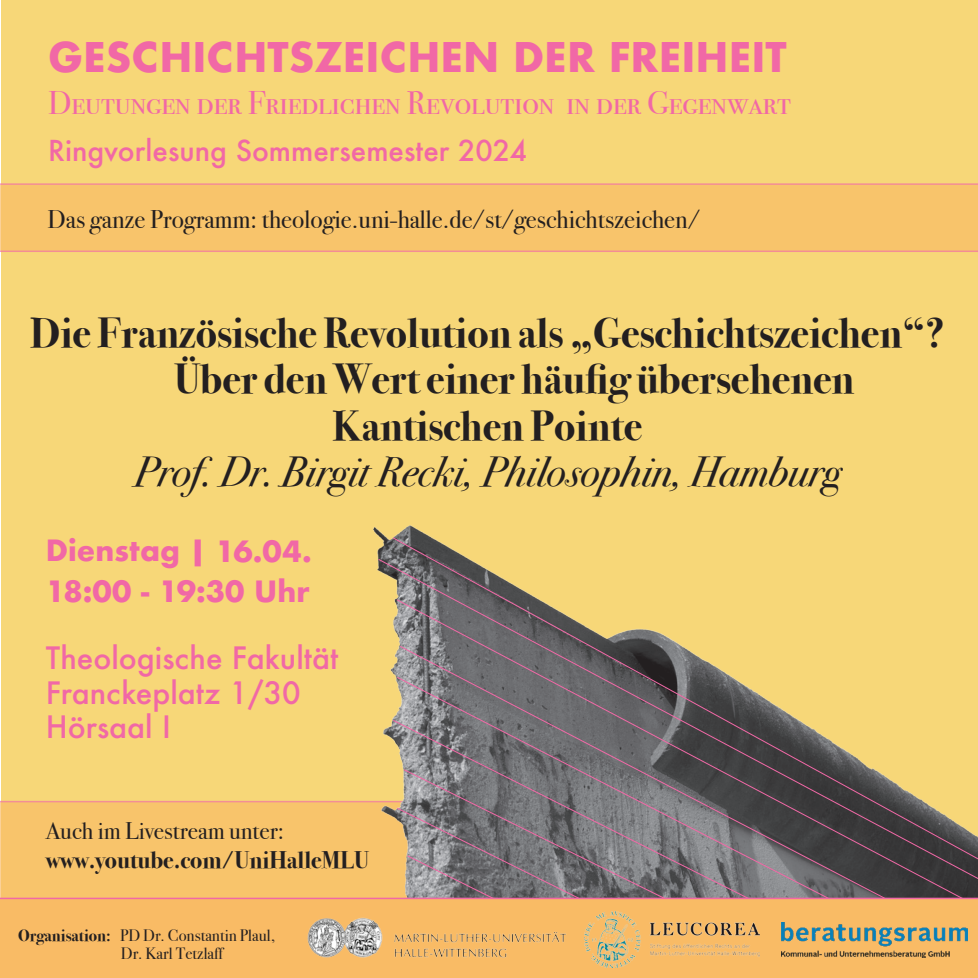
<style>
.page{position:relative;width:978px;height:978px;background:#fff}
.page>*{position:absolute;margin:0;border:0;box-sizing:border-box;transform-origin:0 0}
.t1{font:700 42px "Bodoni Svty Two OSITCTT";color:#231f20}
.t2{font:italic 42px "Bodoni Svty Two OSITCTT";color:#231f20}
.t3{font:700 39.75px "Futura";color:#f168a6}
.t4{font:32.7px "Bodoni Svty Two SCITCTT";color:#f168a6}
.t5{font:500 30px/34.5px "Futura";color:#f168a6}
.t6{font:700 28.5px/41px "Futura";color:#f168a6}
.t7{font:500 28.05px "Futura";color:#f168a6}
.t8{font:25.5px "Bodoni Svty Two OSITCTT";color:#231f20}
.t9{font:700 24px "Bodoni Svty Two OSITCTT";color:#231f20}
.t10{font:24px "Bodoni Svty Two OSITCTT";color:#231f20}
.t11{font:16.5px/18.3px "Bodoni Svty Two OSITCTT";color:#231f20}
.s1{font-weight:700}
</style>
<div class="page">
<div style="left:1px;top:0;width:977px;height:899px;background:#f7d778"></div>
<div style="left:0;top:801px;width:319px;height:97px;background:#f8c46b"></div>
<img style="left:319px;top:525px;width:110px;height:373px">
<svg style="left:392px;top:536px;width:75px;height:22px"></svg>
<svg style="left:377px;top:558px;width:160px;height:330px"></svg>
<svg style="left:396px;top:598px;width:582px;height:300px"></svg>
<svg style="left:399px;top:645px;width:559px;height:31px"></svg>
<svg style="left:396px;top:676px;width:562px;height:222px"></svg>
<svg style="left:392px;top:719px;width:554px;height:179px"></svg>
<svg style="left:403px;top:768px;width:531px;height:39px;background:#6f6a68"></svg>
<svg style="left:396px;top:807px;width:550px;height:91px;background:#6e686a"></svg>
<svg style="left:406px;top:854px;width:531px;height:44px;background:#6f6b70"></svg>
<div style="left:0;top:898px;width:978px;height:80px;background:#f9bb65"></div>
<img style="left:781px;top:923px;width:187px;height:35px">
<img style="left:585px;top:911px;width:174px;height:57px">
<img style="left:302px;top:911px;width:270px;height:52px">
<div style="left:0;top:183px;width:978px;height:69px;background:#f8c46b"></div>
<p class="t3" style="left:48px;top:28px;width:740px">GESCHICHTSZEICHEN DER FREIHEIT</p>
<p class="t4" style="left:48px;top:83px;width:744px">Deutungen der Friedlichen Revolution in der Gegenwart</p>
<p class="t7" style="left:48px;top:131px;width:481px">Ringvorlesung Sommersemester 2024</p>
<p class="t8" style="left:48px;top:204px;width:654px">Das ganze Programm: theologie.uni-halle.de/st/geschichtszeichen/</p>
<p class="t1" style="left:30px;top:308px;width:916px">Die Französische Revolution als „Geschichtszeichen“?</p>
<p class="t1" style="left:174px;top:355px;width:682px">Über den Wert einer häufig übersehenen</p>
<p class="t1" style="left:332px;top:401px;width:311px">Kantischen Pointe</p>
<p class="t2" style="left:134px;top:447px;width:709px">Prof. Dr. Birgit Recki, Philosophin, Hamburg</p>
<p class="t6" style="left:46px;top:529px;width:267px">Dienstag | 16.04.<br>18:00 - 19:30 Uhr</p>
<p class="t5" style="left:46px;top:640px;width:294px">Theologische Fakultät<br>Franckeplatz 1/30<br>Hörsaal I</p>
<p class="t10" style="left:46px;top:817px;width:240px">Auch im Livestream unter:</p>
<p class="t9" style="left:46px;top:846px;width:325px">www.youtube.com/UniHalleMLU</p>
<p class="t11" style="left:121px;top:926px;width:156px;text-indent:-103px"><span class="s1">Organisation:</span> PD Dr. Constantin Plaul,<br>Dr. Karl Tetzlaff</p>
</div>
